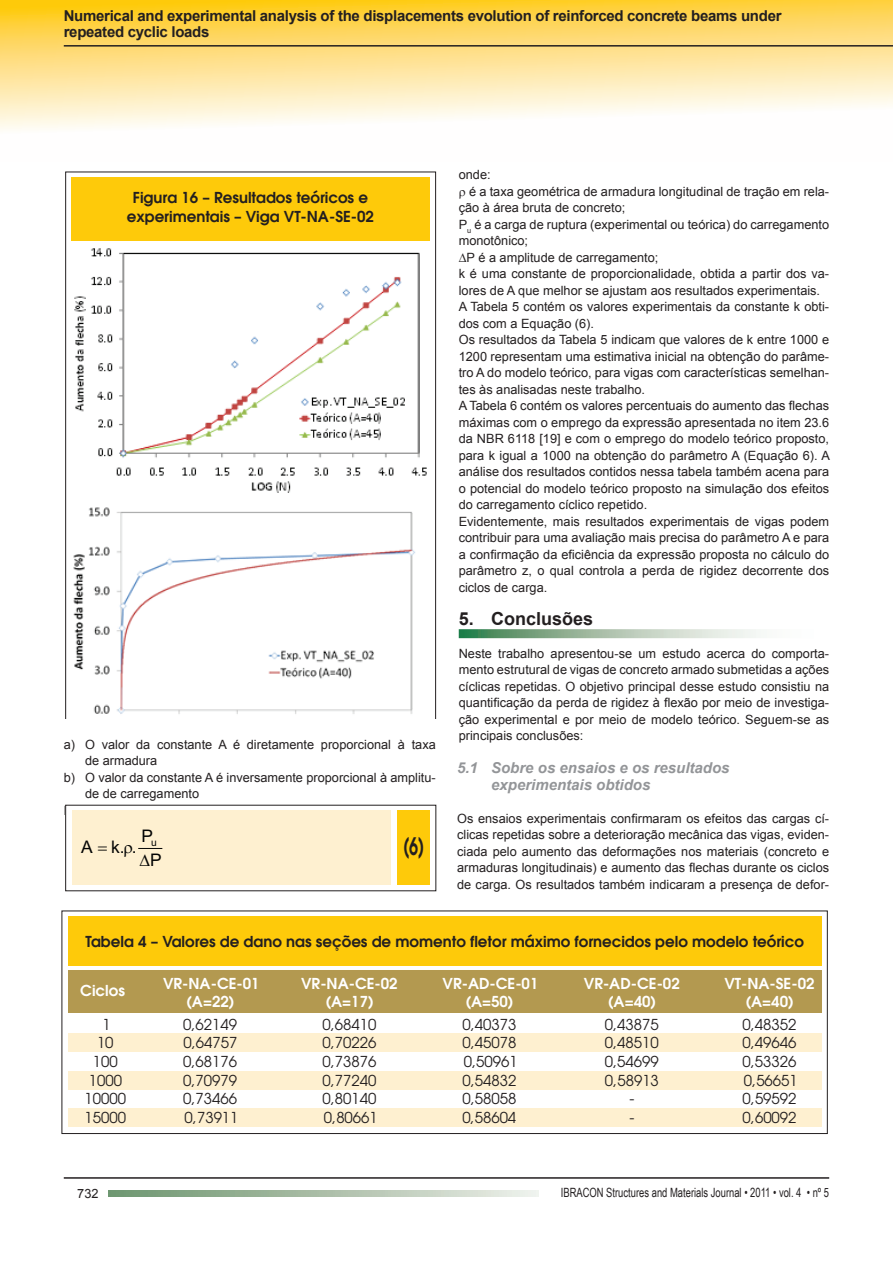
<style>
.page{position:relative;width:893px;height:1263px;background:#fff}
.page>*{position:absolute;margin:0;border:0;box-sizing:border-box;transform-origin:0 0}
.t1{font:600 24px "Avant Garde";color:#231f20;scale:.67 1}
.t2{font:700 18px "Arial";color:#231f20}
.t3{font:17.4px "Arial";color:#040504}
.t4{font:15px "Avant Garde";color:#231f20}
.t5{font:600 15px/19px "Avant Garde";color:#231f20;text-align:center}
.t6{font:700 15px/16.5px "Arial";letter-spacing:-.02em;color:#231f20}
.t7{font:600 15px/18.8px "Avant Garde";color:#fff;text-align:center}
.t8{font:italic 700 15px/16.5px "Arial";color:#939598}
.t9{font:12.75px/16.5px "Arial";color:#231f20;text-align:justify}
.t10{font:12.75px "Arial Narrow";color:#231f20;scale:.9 1}
</style>
<div class="page">
<svg style="left:0;top:0;width:893px;height:130px;background:#fee498"></svg>
<hr style="left:64px;top:1177px;width:765px;height:2px;background:#231f20">
<hr style="left:64px;top:45px;width:829px;height:2px;background:#231f20">
<svg style="left:108px;top:1190px;width:431px;height:6px;background:#acc0aa"></svg>
<svg style="left:65px;top:172px;width:371px;height:546px"></svg>
<div style="left:71px;top:177px;width:359px;height:63px;background:#feca0a"></div>
<img style="left:73px;top:247px;width:355px;height:245px">
<img style="left:72px;top:506px;width:357px;height:212px">
<div style="left:62px;top:910px;width:766px;height:224px;border:1px solid #231f20"></div>
<div style="left:68px;top:1034px;width:753px;height:18px;background:#fef0d0"></div>
<div style="left:68px;top:1071px;width:753px;height:18px;background:#fef0d0"></div>
<div style="left:68px;top:1108px;width:753px;height:19px;background:#fef0d0"></div>
<div style="left:68px;top:916px;width:753px;height:50px;background:#feca0a"></div>
<div style="left:68px;top:970px;width:753px;height:43px;background:#b39950"></div>
<div style="left:397px;top:810px;width:32px;height:75px;background:#feca0a"></div>
<div style="left:72px;top:810px;width:318px;height:75px;background:#fef0d0"></div>
<svg style="left:459px;top:629px;width:298px;height:9px;background:#a4c0a8"></svg>
<svg style="left:138px;top:848px;width:24px;height:1px"></svg>
<p class="t6" style="left:64px;top:8px;width:719px">Numerical and experimental analysis of the displacements evolution of reinforced concrete beams under repeated cyclic loads</p>
<p class="t5" style="left:127px;top:188px;width:249px">Figura 16 – Resultados teóricos e experimentais – Viga VT-NA-SE-02</p>
<p class="t9" style="left:64px;top:736px;width:374px">a) O valor da constante A é diretamente proporcional à taxa</p>
<p class="t9" style="left:85px;top:752px;width:74px">de armadura</p>
<p class="t9" style="left:64px;top:769px;width:374px">b) O valor da constante A é inversamente proporcional à amplitu-</p>
<p class="t9" style="left:85px;top:785px;width:116px">de de carregamento</p>
<h1 class="t1" style="left:403px;top:830px;width:33px">(6)</h1>
<h3 class="t3" style="left:141px;top:824px;width:13px">P</h3>
<h3 class="t3" style="left:81px;top:835px;width:77px">A k.. <sup>u</sup></h3>
<h3 class="t3" style="left:150px;top:849px;width:13px">P</h3>
<p class="t9" style="left:459px;top:167px;width:33px">onde:</p>
<p class="t9" style="left:469px;top:183px;width:362px">é a taxa geométrica de armadura longitudinal de tração em rela-</p>
<p class="t9" style="left:459px;top:200px;width:168px">ção à área bruta de concreto;</p>
<p class="t9" style="left:459px;top:216px;width:372px">P<sub>u</sub> é a carga de ruptura (experimental ou teórica) do carregamento</p>
<p class="t9" style="left:459px;top:233px;width:71px">monotônico;</p>
<p class="t9" style="left:459px;top:249px;width:201px">∆P é a amplitude de carregamento;</p>
<p class="t9" style="left:459px;top:266px;width:372px">k é uma constante de proporcionalidade, obtida a partir dos va-</p>
<p class="t9" style="left:459px;top:282px;width:363px">lores de A que melhor se ajustam aos resultados experimentais.</p>
<p class="t9" style="left:459px;top:299px;width:372px">A Tabela 5 contém os valores experimentais da constante k obti-</p>
<p class="t9" style="left:459px;top:315px;width:137px">dos com a Equação (6).</p>
<p class="t9" style="left:459px;top:332px;width:372px">Os resultados da Tabela 5 indicam que valores de k entre 1000 e</p>
<p class="t9" style="left:459px;top:348px;width:372px">1200 representam uma estimativa inicial na obtenção do parâme-</p>
<p class="t9" style="left:459px;top:365px;width:372px">tro A do modelo teórico, para vigas com características semelhan-</p>
<p class="t9" style="left:459px;top:381px;width:188px">tes às analisadas neste trabalho.</p>
<p class="t9" style="left:459px;top:398px;width:372px">A Tabela 6 contém os valores percentuais do aumento das flechas</p>
<p class="t9" style="left:459px;top:414px;width:372px">máximas com o emprego da expressão apresentada no item 23.6</p>
<p class="t9" style="left:459px;top:431px;width:372px">da NBR 6118 [19] e com o emprego do modelo teórico proposto,</p>
<p class="t9" style="left:459px;top:447px;width:373px">para k igual a 1000 na obtenção do parâmetro A (Equação 6). A</p>
<p class="t9" style="left:459px;top:464px;width:372px">análise dos resultados contidos nessa tabela também acena para</p>
<p class="t9" style="left:459px;top:480px;width:372px">o potencial do modelo teórico proposto na simulação dos efeitos</p>
<p class="t9" style="left:459px;top:497px;width:190px">do carregamento cíclico repetido.</p>
<p class="t9" style="left:459px;top:513px;width:372px">Evidentemente, mais resultados experimentais de vigas podem</p>
<p class="t9" style="left:459px;top:530px;width:372px">contribuir para uma avaliação mais precisa do parâmetro A e para</p>
<p class="t9" style="left:459px;top:546px;width:372px">a confirmação da eficiência da expressão proposta no cálculo do</p>
<p class="t9" style="left:459px;top:563px;width:372px">parâmetro z, o qual controla a perda de rigidez decorrente dos</p>
<p class="t9" style="left:459px;top:579px;width:90px">ciclos de carga.</p>
<h2 class="t2" style="left:459px;top:607px;width:136px">5. Conclusões</h2>
<p class="t9" style="left:459px;top:645px;width:372px">Neste trabalho apresentou-se um estudo acerca do comporta&shy;mento estrutural de vigas de concreto armado submetidas a ações cíclicas repetidas. O objetivo principal desse estudo consistiu na quantificação da perda de rigidez à flexão por meio de investiga&shy;ção experimental e por meio de modelo teórico. Seguem-se as principais conclusões:</p>
<p class="t8" style="left:491px;top:760px;width:240px;text-indent:-34px">5.1 Sobre os ensaios e os resultados experimentais obtidos</p>
<p class="t9" style="left:457px;top:810px;width:374px">Os ensaios experimentais confirmaram os efeitos das cargas cí&shy;clicas repetidas sobre a deterioração mecânica das vigas, eviden&shy;ciada pelo aumento das deformações nos materiais (concreto e armaduras longitudinais) e aumento das flechas durante os ciclos de carga. Os resultados também indicaram a presença de defor-</p>
<p class="t5" style="left:85px;top:931px;width:720px">Tabela 4 – Valores de dano nas seções de momento fletor máximo fornecidos pelo modelo teórico</p>
<p class="t7" style="left:80px;top:981px;width:46px">Ciclos</p>
<p class="t7" style="left:163px;top:973px;width:98px">VR-NA-CE-01 (A=22)</p>
<p class="t7" style="left:301px;top:973px;width:98px">VR-NA-CE-02 (A=17)</p>
<p class="t7" style="left:443px;top:973px;width:97px">VR-AD-CE-01 (A=50)</p>
<p class="t7" style="left:584px;top:973px;width:97px">VR-AD-CE-02 (A=40)</p>
<p class="t7" style="left:724px;top:973px;width:92px">VT-NA-SE-02 (A=40)</p>
<p class="t4" style="left:103px;top:1015px;width:10px">1</p>
<p class="t4" style="left:183px;top:1015px;width:55px">0,62149</p>
<p class="t4" style="left:322px;top:1015px;width:55px">0,68410</p>
<p class="t4" style="left:462px;top:1015px;width:55px">0,40373</p>
<p class="t4" style="left:605px;top:1015px;width:55px">0,43875</p>
<p class="t4" style="left:742px;top:1015px;width:55px">0,48352</p>
<p class="t4" style="left:97px;top:1034px;width:18px">10</p>
<p class="t4" style="left:183px;top:1034px;width:55px">0,64757</p>
<p class="t4" style="left:322px;top:1034px;width:55px">0,70226</p>
<p class="t4" style="left:462px;top:1034px;width:55px">0,45078</p>
<p class="t4" style="left:605px;top:1034px;width:55px">0,48510</p>
<p class="t4" style="left:742px;top:1034px;width:55px">0,49646</p>
<p class="t4" style="left:93px;top:1053px;width:26px">100</p>
<p class="t4" style="left:183px;top:1053px;width:55px">0,68176</p>
<p class="t4" style="left:322px;top:1053px;width:55px">0,73876</p>
<p class="t4" style="left:464px;top:1053px;width:55px">0,50961</p>
<p class="t4" style="left:605px;top:1053px;width:55px">0,54699</p>
<p class="t4" style="left:742px;top:1053px;width:55px">0,53326</p>
<p class="t4" style="left:89px;top:1071px;width:35px">1000</p>
<p class="t4" style="left:183px;top:1071px;width:55px">0,70979</p>
<p class="t4" style="left:322px;top:1071px;width:55px">0,77240</p>
<p class="t4" style="left:462px;top:1071px;width:55px">0,54832</p>
<p class="t4" style="left:605px;top:1071px;width:55px">0,58913</p>
<p class="t4" style="left:744px;top:1071px;width:55px">0,56651</p>
<p class="t4" style="left:85px;top:1090px;width:43px">10000</p>
<p class="t4" style="left:183px;top:1090px;width:55px">0,73466</p>
<p class="t4" style="left:322px;top:1090px;width:55px">0,80140</p>
<p class="t4" style="left:462px;top:1090px;width:55px">0,58058</p>
<p class="t4" style="left:629px;top:1090px;width:6px">-</p>
<p class="t4" style="left:742px;top:1090px;width:55px">0,59592</p>
<p class="t4" style="left:85px;top:1109px;width:43px">15000</p>
<p class="t4" style="left:185px;top:1109px;width:55px">0,73911</p>
<p class="t4" style="left:324px;top:1109px;width:55px">0,80661</p>
<p class="t4" style="left:462px;top:1109px;width:55px">0,58604</p>
<p class="t4" style="left:629px;top:1109px;width:6px">-</p>
<p class="t4" style="left:743px;top:1109px;width:55px">0,60092</p>
<p class="t9" style="left:77px;top:1185px;width:23px">732</p>
<p class="t10" style="left:561px;top:1183px;width:300px">IBRACON Structures and Materials Journal • 2011 • vol. 4 • nº 5</p>
</div>
